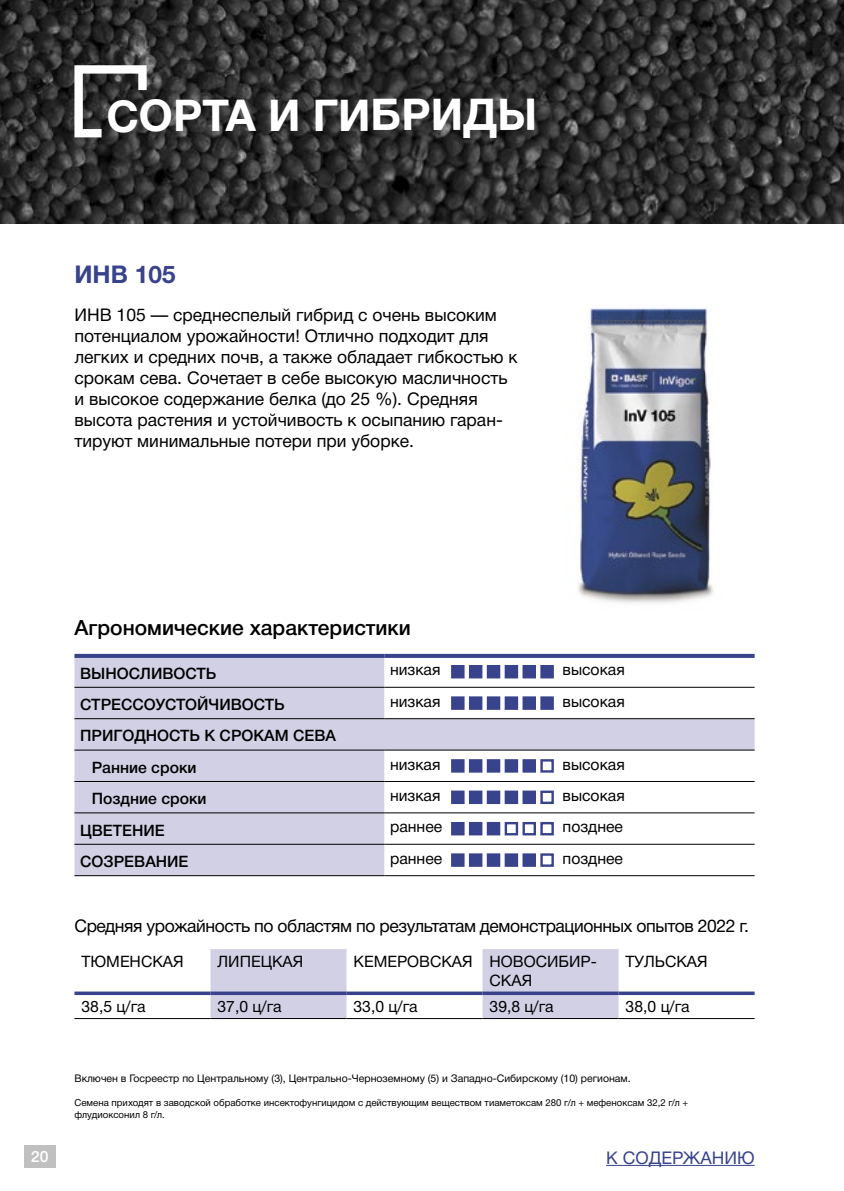
<style>
.page{position:relative;width:844px;height:1191px;background:#fff}
.page>*{position:absolute;margin:0;border:0;box-sizing:border-box;transform-origin:0 0}
.t1{font:700 43.93px "Helvetica Neue Cyr";letter-spacing:-.005em;color:#fff}
.t2{font:700 24.5px "Helvetica Neue Cyr";color:#38438c}
.t3{font:500 21px "Helvetica Neue Cyr";color:#000}
.t4{font:17.5px/21px "Helvetica Neue Cyr";color:#000}
.t5{font:17.5px "Helvetica Neue Cyr";letter-spacing:-.025em;color:#000}
.t6{font:17.5px "Helvetica Neue Cyr";color:#38438c}
.t7{font:15.75px/18.9px "Helvetica Neue Cyr";color:#000}
.t8{font:500 15.75px/31.3px "Helvetica Neue Cyr";color:#000}
.t9{font:500 15.75px "Helvetica Neue Cyr";color:#fff}
.t10{font:10.5px "Helvetica Neue Cyr";color:#000}
.t11{font:9.62px/11.5px "Helvetica Neue Cyr";color:#000}
</style>
<div class="page">
<div style="left:24px;top:1145px;width:32px;height:22px;background:#c0c0c0"></div>
<img style="left:0;top:0;width:843px;height:223px">
<hr style="left:606px;top:1165px;width:148px;height:1px;background:#38438c">
<svg style="left:70px;top:61px;width:81px;height:81px"></svg>
<svg style="left:74px;top:658px;width:680px;height:217px;fill:#d1d0e5"></svg>
<hr style="left:74px;top:654px;width:310px;height:4px;background:#38438c">
<svg style="left:384px;top:654px;width:370px;height:4px"></svg>
<hr style="left:74px;top:687px;width:310px;height:1px;background:#000">
<hr style="left:384px;top:687px;width:370px;height:1px;background:#000">
<hr style="left:74px;top:718px;width:310px;height:1px;background:#000">
<hr style="left:384px;top:718px;width:370px;height:1px;background:#000">
<hr style="left:74px;top:749px;width:310px;height:1px;background:#000">
<hr style="left:384px;top:749px;width:370px;height:1px;background:#000">
<hr style="left:74px;top:781px;width:310px;height:1px;background:#000">
<hr style="left:384px;top:781px;width:370px;height:1px;background:#000">
<hr style="left:74px;top:812px;width:310px;height:1px;background:#000">
<hr style="left:384px;top:812px;width:370px;height:1px;background:#000">
<hr style="left:74px;top:844px;width:310px;height:1px;background:#000">
<hr style="left:384px;top:844px;width:370px;height:1px;background:#000">
<hr style="left:74px;top:875px;width:310px;height:1px;background:#000">
<hr style="left:384px;top:875px;width:370px;height:1px;background:#000">
<div style="left:451px;top:665px;width:13px;height:13px;background:#38438c;border:2px solid #38438c"></div>
<div style="left:469px;top:665px;width:13px;height:13px;background:#38438c"></div>
<div style="left:486px;top:665px;width:14px;height:13px;background:#38438c;border:2px solid #38438c"></div>
<div style="left:504px;top:665px;width:14px;height:13px;background:#38438c;border:2px solid #38438c"></div>
<div style="left:522px;top:665px;width:14px;height:13px;background:#38438c;border:2px solid #38438c"></div>
<div style="left:540px;top:665px;width:13px;height:13px;background:#38438c;border:2px solid #38438c"></div>
<div style="left:451px;top:696px;width:13px;height:14px;background:#38438c;border:2px solid #38438c"></div>
<div style="left:469px;top:696px;width:13px;height:14px;background:#38438c;border:2px solid #38438c"></div>
<div style="left:486px;top:696px;width:14px;height:14px;background:#38438c;border:2px solid #38438c"></div>
<div style="left:504px;top:696px;width:14px;height:14px;background:#38438c;border:2px solid #38438c"></div>
<div style="left:522px;top:696px;width:14px;height:14px;background:#38438c;border:2px solid #38438c"></div>
<div style="left:540px;top:696px;width:13px;height:14px;background:#38438c;border:2px solid #38438c"></div>
<div style="left:451px;top:759px;width:13px;height:13px;background:#38438c;border:2px solid #38438c"></div>
<div style="left:469px;top:759px;width:13px;height:13px;background:#38438c;border:2px solid #38438c"></div>
<div style="left:486px;top:759px;width:14px;height:13px;background:#38438c;border:2px solid #38438c"></div>
<div style="left:504px;top:759px;width:14px;height:13px;background:#38438c;border:2px solid #38438c"></div>
<div style="left:522px;top:759px;width:14px;height:13px;background:#38438c;border:2px solid #38438c"></div>
<div style="left:540px;top:759px;width:13px;height:13px;border:2px solid #38438c"></div>
<div style="left:451px;top:790px;width:13px;height:14px;background:#38438c;border:2px solid #38438c"></div>
<div style="left:469px;top:790px;width:13px;height:14px;background:#38438c;border:2px solid #38438c"></div>
<div style="left:486px;top:790px;width:14px;height:14px;background:#38438c;border:2px solid #38438c"></div>
<div style="left:504px;top:790px;width:14px;height:14px;background:#38438c;border:2px solid #38438c"></div>
<div style="left:522px;top:790px;width:14px;height:14px;background:#38438c;border:2px solid #38438c"></div>
<div style="left:540px;top:790px;width:13px;height:14px;border:2px solid #38438c"></div>
<div style="left:451px;top:822px;width:13px;height:13px;background:#38438c;border:2px solid #38438c"></div>
<div style="left:469px;top:822px;width:13px;height:13px;background:#38438c"></div>
<div style="left:486px;top:822px;width:14px;height:13px;background:#38438c;border:2px solid #38438c"></div>
<div style="left:504px;top:822px;width:14px;height:13px;border:2px solid #38438c"></div>
<div style="left:522px;top:822px;width:14px;height:13px;border:2px solid #38438c"></div>
<div style="left:540px;top:822px;width:13px;height:13px;border:2px solid #38438c"></div>
<div style="left:451px;top:853px;width:13px;height:14px;background:#38438c;border:2px solid #38438c"></div>
<div style="left:469px;top:853px;width:13px;height:14px;background:#38438c;border:2px solid #38438c"></div>
<div style="left:486px;top:853px;width:14px;height:14px;background:#38438c;border:2px solid #38438c"></div>
<div style="left:504px;top:853px;width:14px;height:14px;background:#38438c;border:2px solid #38438c"></div>
<div style="left:522px;top:853px;width:14px;height:14px;background:#38438c;border:2px solid #38438c"></div>
<div style="left:540px;top:853px;width:13px;height:14px;border:2px solid #38438c"></div>
<svg style="left:210px;top:949px;width:408px;height:69px"></svg>
<hr style="left:74px;top:1018px;width:136px;height:1px;background:#000">
<hr style="left:210px;top:1018px;width:136px;height:1px;background:#000">
<hr style="left:346px;top:1018px;width:136px;height:1px;background:#000">
<hr style="left:482px;top:1018px;width:136px;height:1px;background:#000">
<hr style="left:618px;top:1018px;width:136px;height:1px;background:#000">
<svg style="left:74px;top:991px;width:136px;height:4px"></svg>
<svg style="left:210px;top:991px;width:136px;height:4px"></svg>
<svg style="left:346px;top:991px;width:136px;height:4px"></svg>
<svg style="left:482px;top:991px;width:136px;height:4px"></svg>
<svg style="left:618px;top:991px;width:136px;height:4px"></svg>
<img style="left:578px;top:308px;width:135px;height:295px">
<h1 class="t1" style="left:106px;top:91px;width:432px">СОРТА И ГИБРИДЫ</h1>
<h2 class="t2" style="left:74px;top:261px;width:103px">ИНВ 105</h2>
<p class="t4" style="left:74px;top:304px;width:444px">ИНВ 105 — среднеспелый гибрид с очень высоким потенциалом урожайности! Отлично подходит для легких и средних почв, а также обладает гибкостью к срокам сева. Сочетает в себе высокую масличность и высокое содержание белка (до 25 %). Средняя высота растения и устойчивость к осыпанию гаран&shy;тируют минимальные потери при уборке.</p>
<p class="t3" style="left:74px;top:615px;width:338px">Агрономические характеристики</p>
<p class="t8" style="left:80px;top:657px;width:138px">ВЫНОСЛИВОСТЬ</p>
<p class="t7" style="left:390px;top:660px;width:52px">низкая</p>
<p class="t7" style="left:562px;top:660px;width:64px">высокая</p>
<p class="t8" style="left:80px;top:689px;width:206px">СТРЕССОУСТОЙЧИВОСТЬ</p>
<p class="t7" style="left:390px;top:692px;width:52px">низкая</p>
<p class="t7" style="left:562px;top:692px;width:64px">высокая</p>
<p class="t8" style="left:92px;top:720px;width:246px;text-indent:-12px">ПРИГОДНОСТЬ К СРОКАМ СЕВА<br>Ранние сроки</p>
<p class="t7" style="left:390px;top:754px;width:52px">низкая</p>
<p class="t7" style="left:562px;top:754px;width:64px">высокая</p>
<p class="t8" style="left:92px;top:783px;width:116px">Поздние сроки</p>
<p class="t7" style="left:390px;top:786px;width:52px">низкая</p>
<p class="t7" style="left:562px;top:786px;width:64px">высокая</p>
<p class="t8" style="left:80px;top:814px;width:86px">ЦВЕТЕНИЕ</p>
<p class="t7" style="left:390px;top:817px;width:54px">раннее</p>
<p class="t7" style="left:562px;top:817px;width:62px">позднее</p>
<p class="t8" style="left:80px;top:846px;width:110px">СОЗРЕВАНИЕ</p>
<p class="t7" style="left:390px;top:849px;width:54px">раннее</p>
<p class="t7" style="left:562px;top:849px;width:62px">позднее</p>
<p class="t5" style="left:74px;top:916px;width:675px">Средняя урожайность по областям по результатам демонстрационных опытов 2022 г.</p>
<p class="t7" style="left:81px;top:952px;width:104px">ТЮМЕНСКАЯ</p>
<p class="t7" style="left:217px;top:952px;width:87px">ЛИПЕЦКАЯ</p>
<p class="t7" style="left:489px;top:952px;width:109px;text-indent:-136px">КЕМЕРОВСКАЯ НОВОСИБИР-<br>СКАЯ</p>
<p class="t7" style="left:625px;top:952px;width:83px">ТУЛЬСКАЯ</p>
<p class="t7" style="left:81px;top:996px;width:65px">38,5 ц/га</p>
<p class="t7" style="left:217px;top:996px;width:65px">37,0 ц/га</p>
<p class="t7" style="left:353px;top:996px;width:65px">33,0 ц/га</p>
<p class="t7" style="left:489px;top:996px;width:65px">39,8 ц/га</p>
<p class="t7" style="left:625px;top:996px;width:65px">38,0 ц/га</p>
<p class="t10" style="left:74px;top:1072px;width:557px">Включен в Госреестр по Центральному (3), Центрально-Черноземному (5) и Западно-Сибирскому (10) регионам.</p>
<p class="t11" style="left:74px;top:1097px;width:615px">Семена приходят в заводской обработке инсектофунгицидом с действующим веществом тиаметоксам 280 г/л + мефеноксам 32,2 г/л + флудиоксонил 8 г/л.</p>
<p class="t9" style="left:31px;top:1147px;width:19px">20</p>
<p class="t6" style="left:606px;top:1147px;width:150px">К СОДЕРЖАНИЮ</p>
</div>
